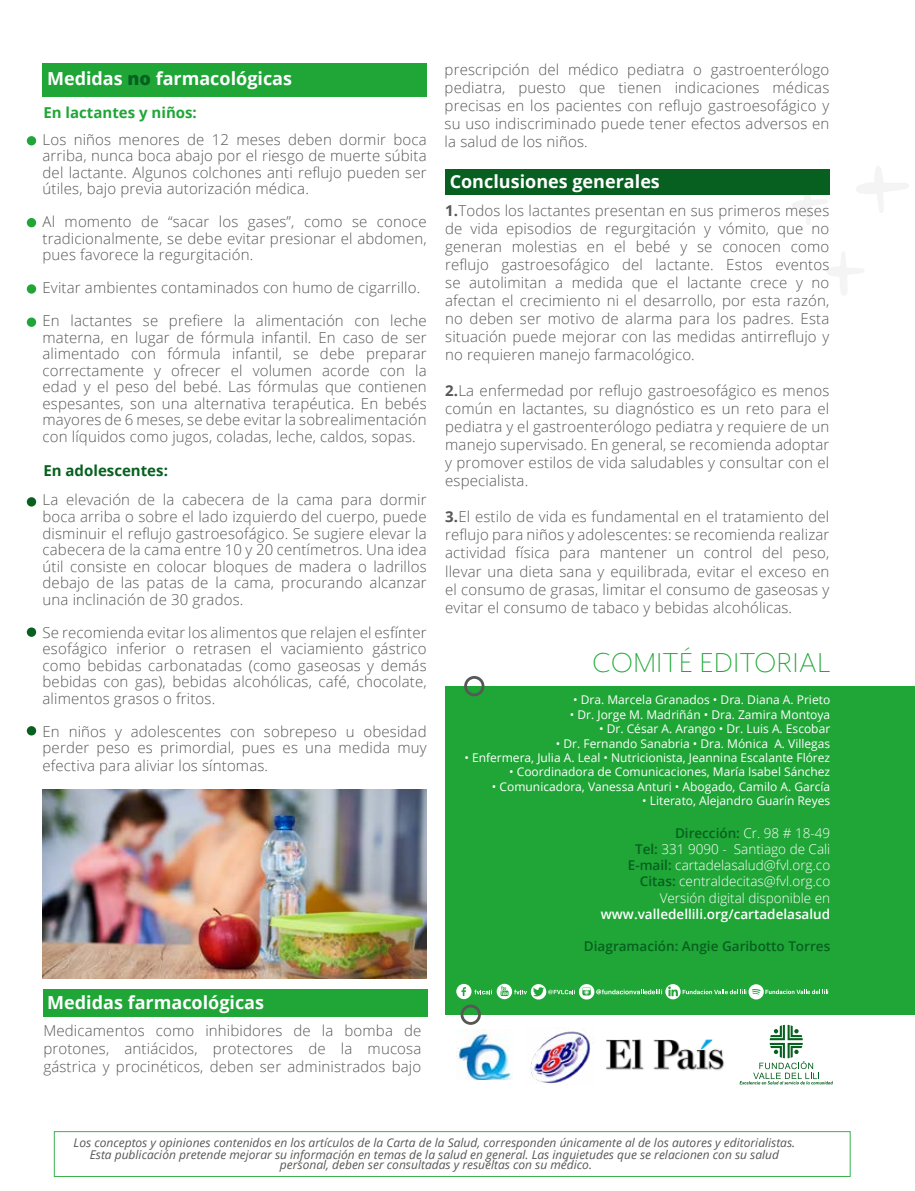
<style>
.page{position:relative;width:915px;height:1191px;background:#fff}
.page>*{position:absolute;margin:0;border:0;box-sizing:border-box;transform-origin:0 0}
.t1{font:300 31.5px "Mr Eaves Mod OT";letter-spacing:.02em;color:#1fa637}
.t2{font:700 18px "Open Sans";color:#fff}
.t3{font:300 15px/18px "Open Sans";letter-spacing:.01em;color:#575756;text-align:justify}
.t4{font:700 15px "Open Sans";color:#1fa637}
.t5{font:700 15px "Open Sans";color:#07601f}
.t6{font:300 13.5px/16.2px "Open Sans";color:#fff;text-align:right}
.t7{font:600 13.5px "Open Sans";color:#fff}
.t8{font:600 13.5px "Open Sans";color:#07601f}
.t9{font:12px "Open Sans";color:#fff}
.t10{font:italic 12px/12px "Open Sans";color:#575756;text-align:center}
.s1{font-weight:800;color:#07601f}
.s2{font-weight:700}
.s3{font-weight:600;color:#07601f}
</style>
<div class="page">
<div style="left:445px;top:686px;width:469px;height:328px;background:#1fa637"></div>
<div style="left:54px;top:1131px;width:796px;height:45px;border:1px solid #1fa637"></div>
<svg style="left:464px;top:676px;width:20px;height:20px"></svg>
<svg style="left:456px;top:983px;width:376px;height:101px"></svg>
<div style="left:27px;top:136px;width:9px;height:9px;background:#1fa637;border-radius:50%"></div>
<div style="left:27px;top:218px;width:9px;height:9px;background:#1fa637;border-radius:50%"></div>
<div style="left:27px;top:284px;width:9px;height:10px;background:#1fa637;border-radius:50%"></div>
<div style="left:27px;top:317px;width:9px;height:10px;background:#1fa637;border-radius:50%"></div>
<div style="left:27px;top:497px;width:9px;height:9px;background:#07601f;border-radius:50%"></div>
<div style="left:27px;top:627px;width:9px;height:10px;background:#07601f;border-radius:50%"></div>
<div style="left:27px;top:726px;width:9px;height:9px;background:#07601f;border-radius:50%"></div>
<svg style="left:856px;top:166px;width:53px;height:47px"></svg>
<svg style="left:827px;top:252px;width:37px;height:43px"></svg>
<svg style="left:791px;top:194px;width:37px;height:31px"></svg>
<div style="left:43px;top:64px;width:384px;height:33px;background:#1fa637"></div>
<div style="left:43px;top:989px;width:384px;height:27px;background:#1fa637"></div>
<div style="left:445px;top:169px;width:384px;height:25px;background:#07601f"></div>
<img style="left:42px;top:789px;width:384px;height:190px">
<p class="t2" style="left:47px;top:66px;width:246px">Medidas <span class="s1">no</span> farmacológicas</p>
<p class="t4" style="left:43px;top:102px;width:155px">En lactantes y niños:</p>
<p class="t3" style="left:43px;top:131px;width:385px;line-height:16.5px">Los niños menores de 12 meses deben dormir boca arriba, nunca boca abajo por el riesgo de muerte súbita del lactante. Algunos colchones anti reflujo pueden ser útiles, bajo previa autorización médica.</p>
<p class="t3" style="left:43px;top:213px;width:385px;line-height:16.5px">Al momento de “sacar los gases”, como se conoce tradicionalmente, se debe evitar presionar el abdomen, pues favorece la regurgitación.</p>
<p class="t3" style="left:43px;top:278px;width:379px">Evitar ambientes contaminados con humo de cigarrillo.</p>
<p class="t3" style="left:43px;top:312px;width:385px;line-height:16.5px">En lactantes se prefiere la alimentación con leche materna, en lugar de fórmula infantil. En caso de ser alimentado con fórmula infantil, se debe preparar correctamente y ofrecer el volumen acorde con la edad y el peso del bebé. Las fórmulas que contienen espesantes, son una alternativa terapéutica. En bebés mayores de 6 meses, se debe evitar la sobrealimentación con líquidos como jugos, coladas, leche, caldos, sopas.</p>
<p class="t5" style="left:43px;top:460px;width:126px">En adolescentes:</p>
<p class="t3" style="left:43px;top:491px;width:385px;line-height:16.5px">La elevación de la cabecera de la cama para dormir boca arriba o sobre el lado izquierdo del cuerpo, puede disminuir el reflujo gastroesofágico. Se sugiere elevar la cabecera de la cama entre 10 y 20 centímetros. Una idea útil consiste en colocar bloques de madera o ladrillos debajo de las patas de la cama, procurando alcanzar una inclinación de 30 grados.</p>
<p class="t3" style="left:43px;top:623px;width:385px;line-height:16.5px">Se recomienda evitar los alimentos que relajen el esfínter esofágico inferior o retrasen el vaciamiento gástrico como bebidas carbonatadas (como gaseosas y demás bebidas con gas), bebidas alcohólicas, café, chocolate, alimentos grasos o fritos.</p>
<p class="t3" style="left:43px;top:722px;width:385px;line-height:16.5px">En niños y adolescentes con sobrepeso u obesidad perder peso es primordial, pues es una medida muy</p>
<p class="t3" style="left:43px;top:756px;width:227px">efectiva para aliviar los síntomas.</p>
<p class="t2" style="left:47px;top:989px;width:218px">Medidas farmacológicas</p>
<p class="t3" style="left:43px;top:1021px;width:379px">Medicamentos como inhibidores de la bomba de protones, antiácidos, protectores de la mucosa gástrica y procinéticos, deben ser administrados bajo</p>
<p class="t3" style="left:444px;top:60px;width:386px">prescripción del médico pediatra o gastroenterólogo pediatra, puesto que tienen indicaciones médicas precisas en los pacientes con reflujo gastroesofágico y su uso indiscriminado puede tener efectos adversos en la salud de los niños.</p>
<p class="t2" style="left:449px;top:169px;width:212px">Conclusiones generales</p>
<p class="t3" style="left:445px;top:201px;width:385px"><span class="s2">1.</span>Todos los lactantes presentan en sus primeros meses de vida episodios de regurgitación y vómito, que no generan molestias en el bebé y se conocen como reflujo gastroesofágico del lactante. Estos eventos se autolimitan a medida que el lactante crece y no afectan el crecimiento ni el desarrollo, por esta razón, no deben ser motivo de alarma para los padres. Esta situación puede mejorar con las medidas antirreflujo y no requieren manejo farmacológico.</p>
<p class="t3" style="left:445px;top:381px;width:385px"><span class="s2">2.</span>La enfermedad por reflujo gastroesofágico es menos común en lactantes, su diagnóstico es un reto para el pediatra y el gastroenterólogo pediatra y requiere de un manejo supervisado. En general, se recomienda adoptar y promover estilos de vida saludables y consultar con el especialista.</p>
<p class="t3" style="left:445px;top:507px;width:385px"><span class="s2">3.</span>El estilo de vida es fundamental en el tratamiento del reflujo para niños y adolescentes: se recomienda realizar actividad física para mantener un control del peso, llevar una dieta sana y equilibrada, evitar el exceso en el consumo de grasas, limitar el consumo de gaseosas y evitar el consumo de tabaco y bebidas alcohólicas.</p>
<h1 class="t1" style="left:592px;top:645px;width:239px">COMITÉ EDITORIAL</h1>
<p class="t9" style="left:573px;top:692px;width:258px">• Dra. Marcela Granados • Dra. Diana A. Prieto</p>
<p class="t9" style="left:569px;top:706px;width:262px">• Dr. Jorge M. Madriñán • Dra. Zamira Montoya</p>
<p class="t9" style="left:599px;top:720px;width:232px">• Dr. César A. Arango • Dr. Luis A. Escobar</p>
<p class="t9" style="left:555px;top:735px;width:276px">• Dr. Fernando Sanabria • Dra. Mónica A. Villegas</p>
<p class="t9" style="left:464px;top:749px;width:367px">• Enfermera, Julia A. Leal • Nutricionista, Jeannina Escalante Flórez</p>
<p class="t9" style="left:509px;top:764px;width:322px">• Coordinadora de Comunicaciones, María Isabel Sánchez</p>
<p class="t9" style="left:492px;top:778px;width:339px">• Comunicadora, Vanessa Anturi • Abogado, Camilo A. García</p>
<p class="t9" style="left:642px;top:792px;width:189px">• Literato, Alejandro Guarín Reyes</p>
<p class="t6" style="left:627px;top:824px;width:204px"><span class="s3">Dirección:</span> Cr. 98 # 18-49<br><span class="s3">Tel:</span> 331 9090 - Santiago de Cali<br><span class="s3">E-mail:</span> cartadelasalud@fvl.org.co<br><span class="s3">Citas:</span> centraldecitas@fvl.org.co<br>Versión digital disponible en</p>
<p class="t7" style="left:600px;top:904px;width:231px">www.valledellili.org/cartadelasalud</p>
<p class="t8" style="left:583px;top:937px;width:248px">Diagramación: Angie Garibotto Torres</p>
<p class="t10" style="left:74px;top:1135px;width:722px">Los conceptos y opiniones contenidos en los artículos de la Carta de la Salud, corresponden únicamente al de los autores y editorialistas.<br>Esta publicación pretende mejorar su información en temas de la salud en general. Las inquietudes que se relacionen con su salud</p>
<p class="t10" style="left:280px;top:1158px;width:313px">personal, deben ser consultadas y resueltas con su médico.</p>
</div>
